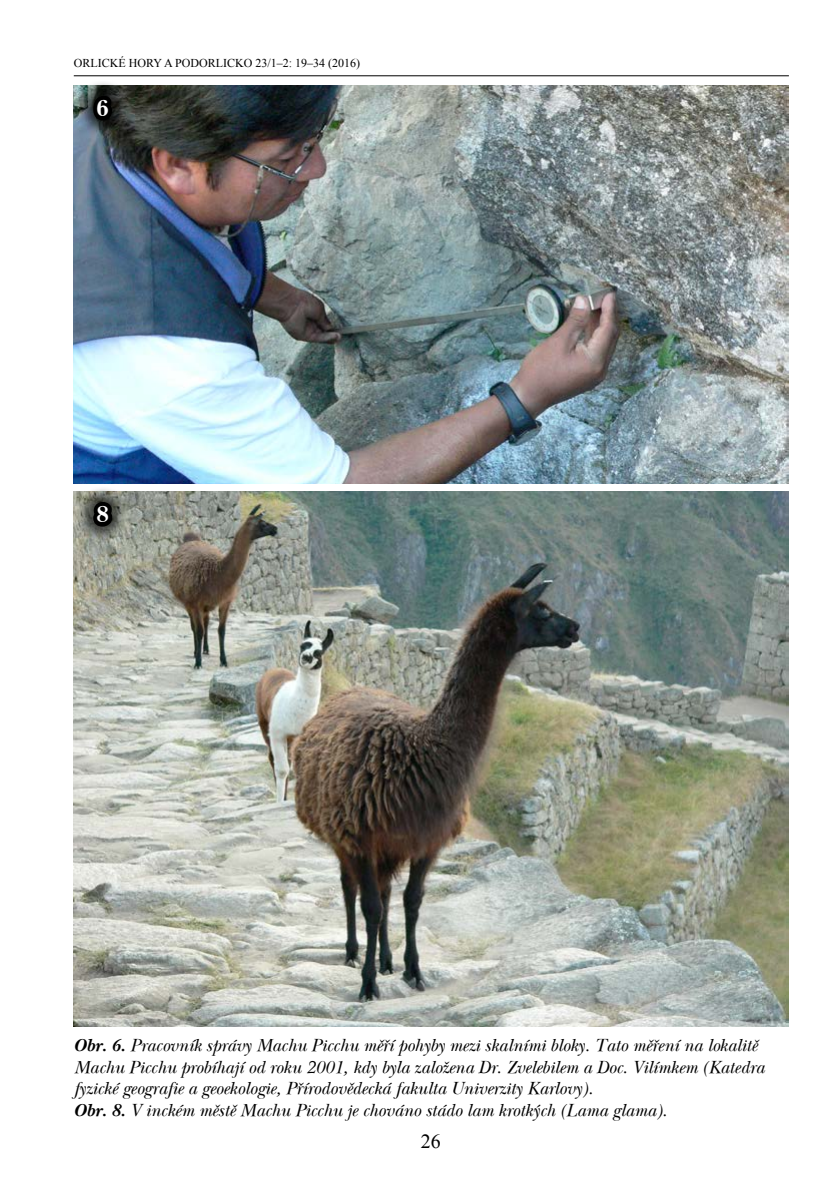
<style>
.page{position:relative;width:840px;height:1191px;background:#fff}
.page>*{position:absolute;margin:0;border:0;box-sizing:border-box;transform-origin:0 0}
.t1{font:700 24px "Nebraska";color:#fff}
.t2{font:20px "Times New Roman";color:#000}
.t3{font:italic 18px/21.6px "Nebraska";color:#000}
.t4{font:12px "Times New Roman";color:#000}
.s1{font-weight:700}
</style>
<div class="page">
<hr style="left:74px;top:75px;width:714px;height:1px;background:#000">
<img style="left:74px;top:491px;width:714px;height:535px">
<img style="left:74px;top:85px;width:714px;height:399px">
<div style="left:76px;top:486px;width:53px;height:58px;background:#000;opacity:.6"></div>
<svg style="left:87px;top:495px;width:32px;height:38px"></svg>
<div style="left:76px;top:80px;width:53px;height:58px;background:#000;opacity:.6"></div>
<svg style="left:87px;top:89px;width:32px;height:38px"></svg>
<p class="t4" style="left:74px;top:55px;width:288px">ORLICKÉ HORY A PODORLICKO 23/1–2: 19–34 (2016)</p>
<h1 class="t1" style="left:96px;top:94px;width:14px">6</h1>
<h1 class="t1" style="left:96px;top:500px;width:14px">8</h1>
<p class="t3" style="left:74px;top:1034px;width:691px"><span class="s1">Obr. 6.</span> Pracovník správy Machu Picchu měří pohyby mezi skalními bloky. Tato měření na lokalitě Machu Picchu probíhají od roku 2001, kdy byla založena Dr. Zvelebilem a Doc. Vilímkem (Katedra fyzické geografie a geoekologie, Přírodovědecká fakulta Univerzity Karlovy).<br><span class="s1">Obr. 8.</span> V inckém městě Machu Picchu je chováno stádo lam krotkých (Lama glama).</p>
<p class="t2" style="left:421px;top:1128px;width:21px">26</p>
</div>
